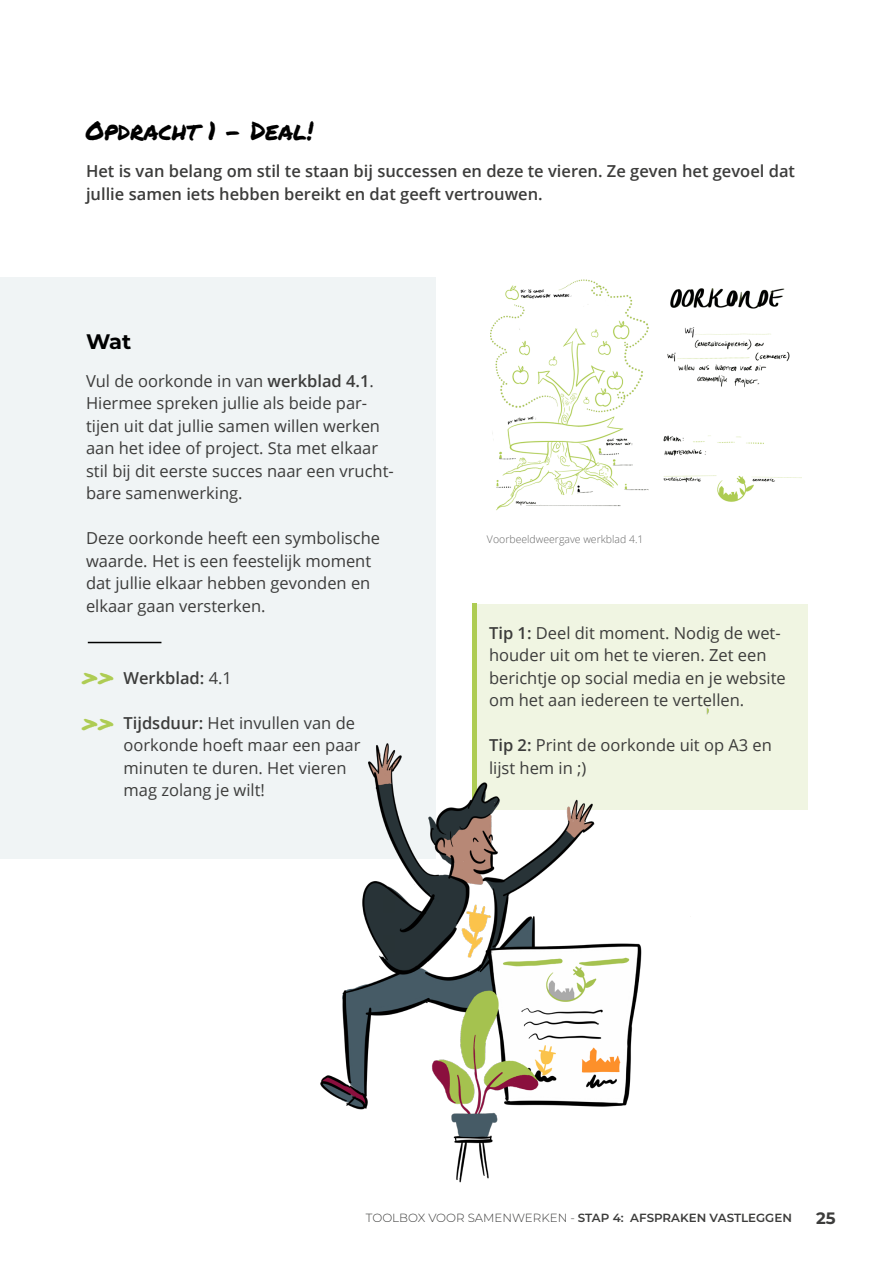
<style>
.page{position:relative;width:893px;height:1263px;background:#fff}
.page>*{position:absolute;margin:0;border:0;box-sizing:border-box;transform-origin:0 0}
.t1{font:25.5px "Permanent Marker";color:#000}
.t2{font:25.5px/45.8px "Permanent Marker";color:#aecc53}
.t3{font:700 21px "Montserrat";color:#000}
.t4{font:16.5px/22.5px "Open Sans";color:#3c3c3b}
.t5{font:600 16.5px/22.5px "Open Sans";color:#3c3c3b}
.t6{font:700 16.5px "Montserrat";color:#3c3c3b}
.t7{font:600 11.85px "Montserrat";color:#3c3c3b}
.t8{font:300 10.5px "Open Sans";color:#646464}
.s1{font-weight:600}
.s2{font-weight:400}
.s3{font-weight:300}
</style>
<div class="page">
<div style="left:0;top:277px;width:436px;height:582px;background:#f0f4f5"></div>
<img style="left:490px;top:279px;width:312px;height:232px">
<div style="left:476px;top:604px;width:332px;height:206px;background:#f0f5e2"></div>
<div style="left:472px;top:604px;width:5px;height:237px;background:#aecc53"></div>
<img style="left:320px;top:707px;width:389px;height:476px">
<hr style="left:88px;top:642px;width:73px;height:1px;background:#000">
<h1 class="t1" style="left:86px;top:112px;width:229px">Opdracht 1 – Deal!</h1>
<p class="t5" style="left:86px;top:160px;width:711px">Het is van belang om stil te staan bij successen en deze te vieren. Ze geven het gevoel dat jullie samen iets hebben bereikt en dat geeft vertrouwen.</p>
<p class="t3" style="left:86px;top:326px;width:47px">Wat</p>
<p class="t4" style="left:86px;top:369px;width:309px">Vul de oorkonde in van <span class="s1">werkblad 4.1</span>.<br>Hiermee spreken jullie als beide par&shy;tijen uit dat jullie samen willen werken aan het idee of project. Sta met elkaar stil bij dit eerste succes naar een vrucht&shy;bare samenwerking.</p>
<p class="t4" style="left:86px;top:527px;width:295px">Deze oorkonde heeft een symbolische waarde. Het is een feestelijk moment dat jullie elkaar hebben gevonden en elkaar gaan versterken.</p>
<h1 class="t2" style="left:83px;top:652px;width:34px">&gt;&gt; &gt;&gt;</h1>
<p class="t5" style="left:123px;top:666px;width:110px">Werkblad: <span class="s2">4.1</span></p>
<p class="t4" style="left:123px;top:711px;width:238px"><span class="s1">Tijdsduur:</span> Het invullen van de oorkonde hoeft maar een paar minuten te duren. Het vieren mag zolang je wilt!</p>
<p class="t8" style="left:487px;top:532px;width:158px">Voorbeeldweergave werkblad 4.1</p>
<p class="t4" style="left:489px;top:621px;width:298px"><span class="s1">Tip 1:</span> Deel dit moment. Nodig de wet&shy;houder uit om het te vieren. Zet een berichtje op social media en je website om het aan iedereen te vertellen.</p>
<p class="t4" style="left:489px;top:733px;width:284px"><span class="s1">Tip 2:</span> Print de oorkonde uit op A3 en lijst hem in ;)</p>
<p class="t7" style="left:366px;top:1210px;width:428px"><span class="s3">TOOLBOX VOOR SAMENWERKEN -</span> STAP 4: AFSPRAKEN VASTLEGGEN</p>
<p class="t6" style="left:816px;top:1206px;width:21px">25</p>
</div>
